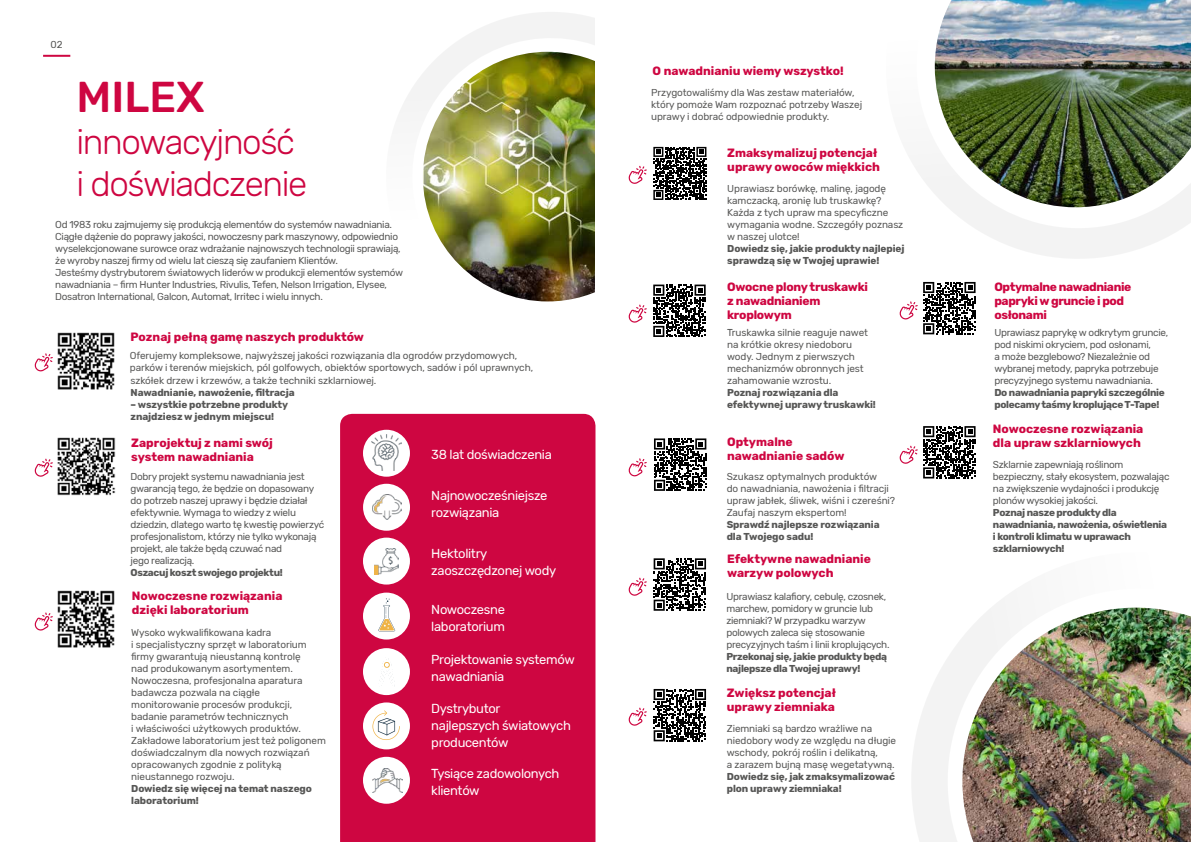
<style>
.page{position:relative;width:1191px;height:842px;background:#fff}
.page>*{position:absolute;margin:0;border:0;box-sizing:border-box;transform-origin:0 0}
.t1{font:500 43px "Rubik";color:#ce0641}
.t2{font:300 35px/42px "Rubik";letter-spacing:-.04em;color:#ce0641}
.t3{font:13px/17px "Rubik";letter-spacing:-.025em;color:#fff}
.t4{font:700 12px/14px "Rubik";color:#ce0641}
.t5{font:700 12px/14px "Rubik";letter-spacing:-.03em;color:#ce0641}
.t6{font:700 12px/14px "Rubik";letter-spacing:-.02em;color:#ce0641}
.t7{font:10px/12px "Rubik";letter-spacing:-.01em;color:#575756}
.t8{font:10px/12px "Rubik";letter-spacing:-.03em;color:#575756}
.t9{font:700 10px/12px "Rubik";letter-spacing:-.015em;color:#575756}
</style>
<div class="page">
<svg style="left:400px;top:12px;width:195px;height:290px"></svg>
<img style="left:423px;top:52px;width:172px;height:249px">
<svg style="left:912px;top:598px;width:234px;height:244px"></svg>
<img style="left:962px;top:608px;width:229px;height:234px">
<img style="left:915px;top:0;width:276px;height:258px">
<div style="left:340px;top:414px;width:255px;height:428px;background:#ce0641"></div>
<div style="left:363px;top:430px;width:47px;height:47px;background:#fff;border-radius:50%"></div>
<div style="left:363px;top:484px;width:47px;height:47px;background:#fff;border-radius:50%"></div>
<div style="left:363px;top:538px;width:47px;height:46px;background:#fff;border-radius:50%"></div>
<img style="left:372px;top:435px;width:29px;height:36px">
<img style="left:372px;top:495px;width:29px;height:25px">
<img style="left:375px;top:548px;width:23px;height:26px">
<div style="left:363px;top:757px;width:47px;height:47px;background:#fff;border-radius:50%"></div>
<img style="left:372px;top:769px;width:31px;height:24px">
<div style="left:363px;top:593px;width:47px;height:46px;background:#fff;border-radius:50%"></div>
<svg style="left:378px;top:598px;width:17px;height:33px"></svg>
<div style="left:363px;top:648px;width:47px;height:47px;background:#fff;border-radius:50%"></div>
<svg style="left:379px;top:658px;width:16px;height:28px"></svg>
<div style="left:363px;top:702px;width:47px;height:47px;background:#fff;border-radius:50%"></div>
<svg style="left:372px;top:710px;width:28px;height:30px"></svg>
<svg style="left:653px;top:285px;width:52px;height:52px"></svg>
<svg style="left:653px;top:147px;width:53px;height:53px"></svg>
<svg style="left:653px;top:558px;width:53px;height:53px"></svg>
<div style="left:920px;top:279px;width:58px;height:58px;background:linear-gradient(to right,#fdfdfd,#fcfcfc)"></div>
<svg style="left:923px;top:282px;width:52px;height:52px"></svg>
<svg style="left:923px;top:426px;width:52px;height:52px"></svg>
<svg style="left:654px;top:438px;width:52px;height:53px"></svg>
<svg style="left:653px;top:689px;width:53px;height:52px"></svg>
<img style="left:57px;top:332px;width:58px;height:58px">
<img style="left:57px;top:437px;width:59px;height:58px">
<img style="left:57px;top:590px;width:58px;height:58px">
<hr style="left:43px;top:55px;width:27px;height:2px;background:#ce0641">
<svg style="left:34px;top:353px;width:19px;height:18px"></svg>
<svg style="left:34px;top:459px;width:19px;height:18px"></svg>
<svg style="left:34px;top:612px;width:19px;height:19px"></svg>
<svg style="left:628px;top:166px;width:19px;height:18px"></svg>
<svg style="left:628px;top:305px;width:19px;height:18px"></svg>
<svg style="left:628px;top:458px;width:19px;height:18px"></svg>
<svg style="left:628px;top:578px;width:19px;height:18px"></svg>
<svg style="left:628px;top:708px;width:19px;height:18px"></svg>
<svg style="left:899px;top:446px;width:18px;height:18px"></svg>
<svg style="left:899px;top:301px;width:18px;height:18px"></svg>
<p class="t8" style="left:51px;top:39px;width:14px">02</p>
<h1 class="t1" style="left:77px;top:72px;width:130px">MILEX</h1>
<h2 class="t2" style="left:77px;top:122px;width:232px">innowacyjność i doświadczenie</h2>
<p class="t8" style="left:55px;top:219px;width:349px">Od 1983 roku zajmujemy się produkcją elementów do systemów nawadniania.<br>Ciągłe dążenie do poprawy jakości, nowoczesny park maszynowy, odpowiednio wyselekcjonowane surowce oraz wdrażanie najnowszych technologii sprawiają, że wyroby naszej firmy od wielu lat cieszą się zaufaniem Klientów.<br>Jesteśmy dystrybutorem światowych liderów w produkcji elementów systemów nawadniania – firm Hunter Industries, Rivulis, Tefen, Nelson Irrigation, Elysee, Dosatron International, Galcon, Automat, Irritec i wielu innych.</p>
<p class="t4" style="left:131px;top:330px;width:235px">Poznaj pełną gamę naszych produktów</p>
<p class="t7" style="left:130px;top:350px;width:405px">Oferujemy kompleksowe, najwyższej jakości rozwiązania dla ogrodów przydomowych, parków i terenów miejskich, pól golfowych, obiektów sportowych, sadów i pól uprawnych,</p>
<p class="t7" style="left:131px;top:374px;width:247px">szkółek drzew i krzewów, a także techniki szklarniowej.</p>
<p class="t9" style="left:131px;top:386px;width:166px">Nawadnianie, nawożenie, filtracja</p>
<p class="t9" style="left:131px;top:398px;width:159px">– wszystkie potrzebne produkty znajdziesz w jednym miejscu!</p>
<p class="t4" style="left:131px;top:436px;width:143px">Zaprojektuj z nami swój system nawadniania</p>
<p class="t8" style="left:131px;top:471px;width:195px">Dobry projekt systemu nawadniania jest gwarancją tego, że będzie on dopasowany do potrzeb naszej uprawy i będzie działał efektywnie. Wymaga to wiedzy z wielu dziedzin, dlatego warto tę kwestię powierzyć profesjonalistom, którzy nie tylko wykonają projekt, ale także będą czuwać nad<br>jego realizacją.</p>
<p class="t9" style="left:131px;top:567px;width:154px">Oszacuj koszt swojego projektu!</p>
<p class="t4" style="left:132px;top:589px;width:152px">Nowoczesne rozwiązania dzięki laboratorium</p>
<p class="t7" style="left:131px;top:627px;width:196px">Wysoko wykwalifikowana kadra<br>i specjalistyczny sprzęt w laboratorium firmy gwarantują nieustanną kontrolę<br>nad produkowanym asortymentem.<br>Nowoczesna, profesjonalna aparatura badawcza pozwala na ciągłe monitorowanie procesów produkcji, badanie parametrów technicznych<br>i właściwości użytkowych produktów.<br>Zakładowe laboratorium jest też poligonem doświadczalnym dla nowych rozwiązań opracowanych zgodnie z polityką nieustannego rozwoju.</p>
<p class="t9" style="left:131px;top:783px;width:182px">Dowiedz się więcej na temat naszego laboratorium!</p>
<h3 class="t3" style="left:431px;top:446px;width:122px">38 lat doświadczenia</h3>
<h3 class="t3" style="left:431px;top:487px;width:118px">Najnowocześniejsze rozwiązania</h3>
<h3 class="t3" style="left:431px;top:545px;width:126px">Hektolitry zaoszczędzonej wody</h3>
<h3 class="t3" style="left:431px;top:601px;width:75px">Nowoczesne laboratorium</h3>
<h3 class="t3" style="left:431px;top:651px;width:145px">Projektowanie systemów nawadniania</h3>
<h3 class="t3" style="left:431px;top:700px;width:141px">Dystrybutor najlepszych światowych producentów</h3>
<h3 class="t3" style="left:431px;top:766px;width:130px">Tysiące zadowolonych klientów</h3>
<p class="t4" style="left:652px;top:64px;width:193px">O nawadnianiu wiemy wszystko!</p>
<p class="t7" style="left:651px;top:87px;width:212px">Przygotowaliśmy dla Was zestaw materiałów, który pomoże Wam rozpoznać potrzeby Waszej uprawy i dobrać odpowiednie produkty.</p>
<p class="t4" style="left:727px;top:146px;width:154px">Zmaksymalizuj potencjał uprawy owoców miękkich</p>
<p class="t7" style="left:727px;top:183px;width:178px">Uprawiasz borówkę, malinę, jagodę kamczacką, aronię lub truskawkę?<br>Każda z tych upraw ma specyficzne wymagania wodne. Szczegóły poznasz w naszej ulotce!</p>
<p class="t9" style="left:727px;top:243px;width:179px">Dowiedz się, jakie produkty najlepiej sprawdzą się w Twojej uprawie!</p>
<p class="t6" style="left:727px;top:280px;width:142px">Owocne plony truskawki z nawadnianiem kroplowym</p>
<p class="t7" style="left:727px;top:327px;width:142px">Truskawka silnie reaguje nawet na krótkie okresy niedoboru wody. Jednym z pierwszych mechanizmów obronnych jest zahamowanie wzrostu.</p>
<p class="t9" style="left:727px;top:387px;width:150px">Poznaj rozwiązania dla efektywnej uprawy truskawki!</p>
<p class="t4" style="left:727px;top:435px;width:119px">Optymalne nawadnianie sadów</p>
<p class="t7" style="left:726px;top:471px;width:170px">Szukasz optymalnych produktów<br>do nawadniania, nawożenia i filtracji upraw jabłek, śliwek, wiśni i czereśni?<br>Zaufaj naszym ekspertom!</p>
<p class="t9" style="left:726px;top:519px;width:154px">Sprawdź najlepsze rozwiązania dla Twojego sadu!</p>
<p class="t4" style="left:727px;top:552px;width:145px">Efektywne nawadnianie warzyw polowych</p>
<p class="t8" style="left:726px;top:591px;width:165px">Uprawiasz kalafiory, cebulę, czosnek, marchew, pomidory w gruncie lub ziemniaki? W przypadku warzyw polowych zaleca się stosowanie precyzyjnych taśm i linii kroplujących.</p>
<p class="t9" style="left:726px;top:651px;width:162px">Przekonaj się, jakie produkty będą najlepsze dla Twojej uprawy!</p>
<p class="t4" style="left:727px;top:686px;width:111px">Zwiększ potencjał uprawy ziemniaka</p>
<p class="t7" style="left:727px;top:723px;width:171px">Ziemniaki są bardzo wrażliwe na niedobory wody ze względu na długie wschody, pokrój roślin i delikatną,<br>a zarazem bujną masę wegetatywną.</p>
<p class="t9" style="left:727px;top:771px;width:170px">Dowiedz się, jak zmaksymalizować plon uprawy ziemniaka!</p>
<p class="t5" style="left:994px;top:280px;width:139px">Optymalne nawadnianie papryki w gruncie i pod osłonami</p>
<p class="t8" style="left:994px;top:327px;width:175px">Uprawiasz paprykę w odkrytym gruncie, pod niskimi okryciem, pod osłonami,<br>a może bezglebowo? Niezależnie od wybranej metody, papryka potrzebuje precyzyjnego systemu nawadniania.</p>
<p class="t9" style="left:994px;top:387px;width:172px">Do nawadniania papryki szczególnie polecamy taśmy kroplujące T-Tape!</p>
<p class="t4" style="left:993px;top:422px;width:152px">Nowoczesne rozwiązania dla upraw szklarniowych</p>
<p class="t8" style="left:993px;top:459px;width:178px">Szklarnie zapewniają roślinom bezpieczny, stały ekosystem, pozwalając na zwiększenie wydajności i produkcję plonów wysokiej jakości.</p>
<p class="t9" style="left:993px;top:507px;width:176px">Poznaj nasze produkty dla nawadniania, nawożenia, oświetlenia i kontroli klimatu w uprawach szklarniowych!</p>
</div>
